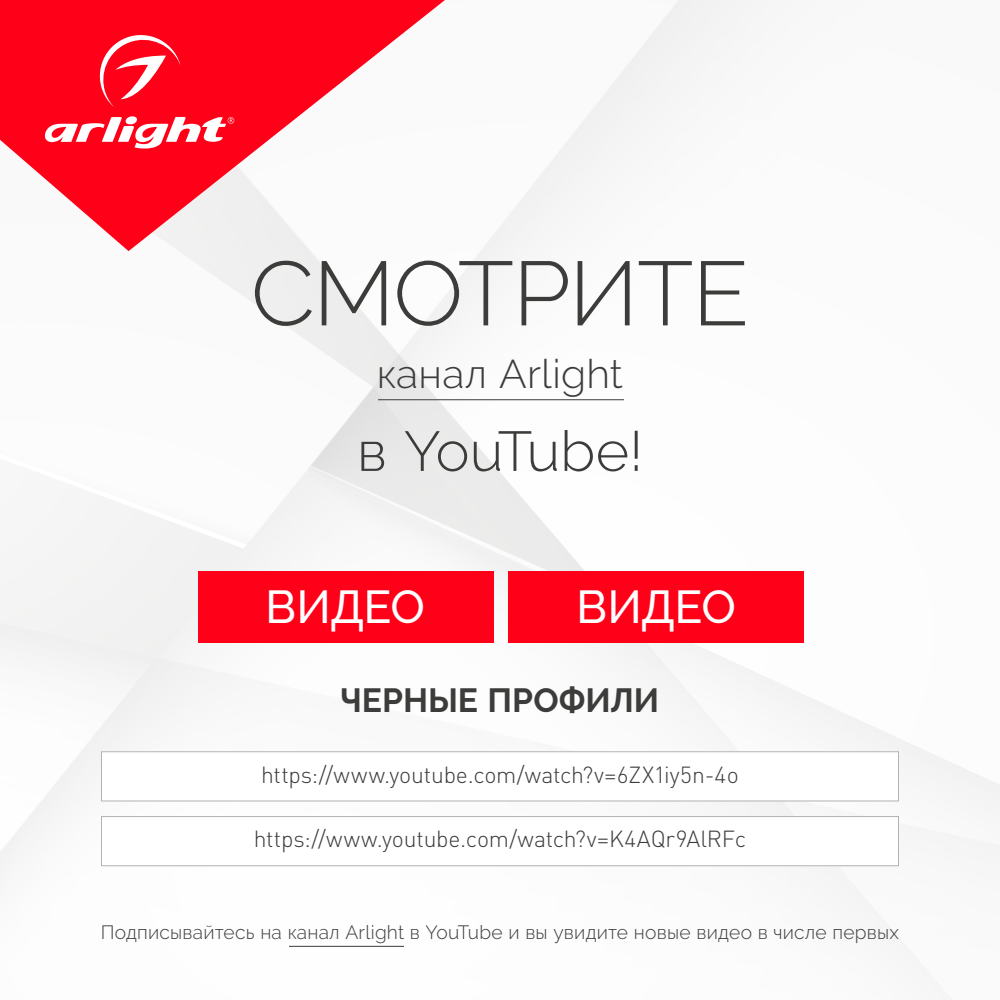
<style>
.page{position:relative;width:1000px;height:1000px;background:#fff}
.page>*{position:absolute;margin:0;border:0;box-sizing:border-box;transform-origin:0 0}
.t1{font:300 90.6px "Raleway";letter-spacing:-.015em;color:#3c3c3b}
.t2{font:300 56px "Raleway";letter-spacing:-.045em;color:#3c3c3b}
.t3{font:500 46px "Raleway";letter-spacing:-.01em;color:#fff}
.t4{font:300 40px "Raleway";letter-spacing:.005em;color:#3c3c3b}
.t5{font:700 33.4px "Raleway";letter-spacing:-.005em;color:#3c3c3b}
.t6{font:300 23px "DIN Pro";letter-spacing:-.01em;color:#3c3c3b}
.t7{font:300 19.2px "Raleway";letter-spacing:.015em;color:#3c3c3b}
</style>
<div class="page">
<img style="left:0;top:0;width:1000px;height:985px">
<svg style="left:0;top:0;width:445px;height:251px;fill:#ff0019"></svg>
<svg style="left:41px;top:116px;width:193px;height:36px"></svg>
<svg style="left:94px;top:29px;width:87px;height:78px;background:#ff2b40"></svg>
<div style="left:102px;top:752px;width:797px;height:49px;background:#fff"></div>
<div style="left:101px;top:751px;width:798px;height:50px;border:1px solid #b2b2b1"></div>
<div style="left:198px;top:571px;width:295px;height:71px;background:#ff0019"></div>
<hr style="left:378px;top:399px;width:246px;height:1px;background:#3c3c3b">
<hr style="left:289px;top:946px;width:115px;height:1px;background:#3c3c3b">
<div style="left:509px;top:571px;width:295px;height:71px;background:#ff0019"></div>
<div style="left:102px;top:817px;width:797px;height:49px;background:#fff"></div>
<div style="left:101px;top:816px;width:798px;height:50px;border:1px solid #b2b2b1"></div>
<h1 class="t1" style="left:251px;top:241px;width:500px">СМОТРИТЕ</h1>
<h3 class="t4" style="left:377px;top:350px;width:248px">канал Arlight</h3>
<h2 class="t2" style="left:357px;top:418px;width:288px">в YouTube!</h2>
<h3 class="t3" style="left:266px;top:580px;width:160px">ВИДЕО</h3>
<h3 class="t3" style="left:577px;top:580px;width:160px">ВИДЕО</h3>
<h3 class="t5" style="left:341px;top:682px;width:320px">ЧЕРНЫЕ ПРОФИЛИ</h3>
<p class="t6" style="left:261px;top:764px;width:479px">https://www.youtube.com/watch?v=6ZX1iy5n-4o</p>
<p class="t6" style="left:254px;top:829px;width:494px">https://www.youtube.com/watch?v=K4AQr9AlRFc</p>
<p class="t7" style="left:101px;top:921px;width:800px">Подписывайтесь на канал Arlight в YouTube и вы увидите новые видео в числе первых</p>
</div>
